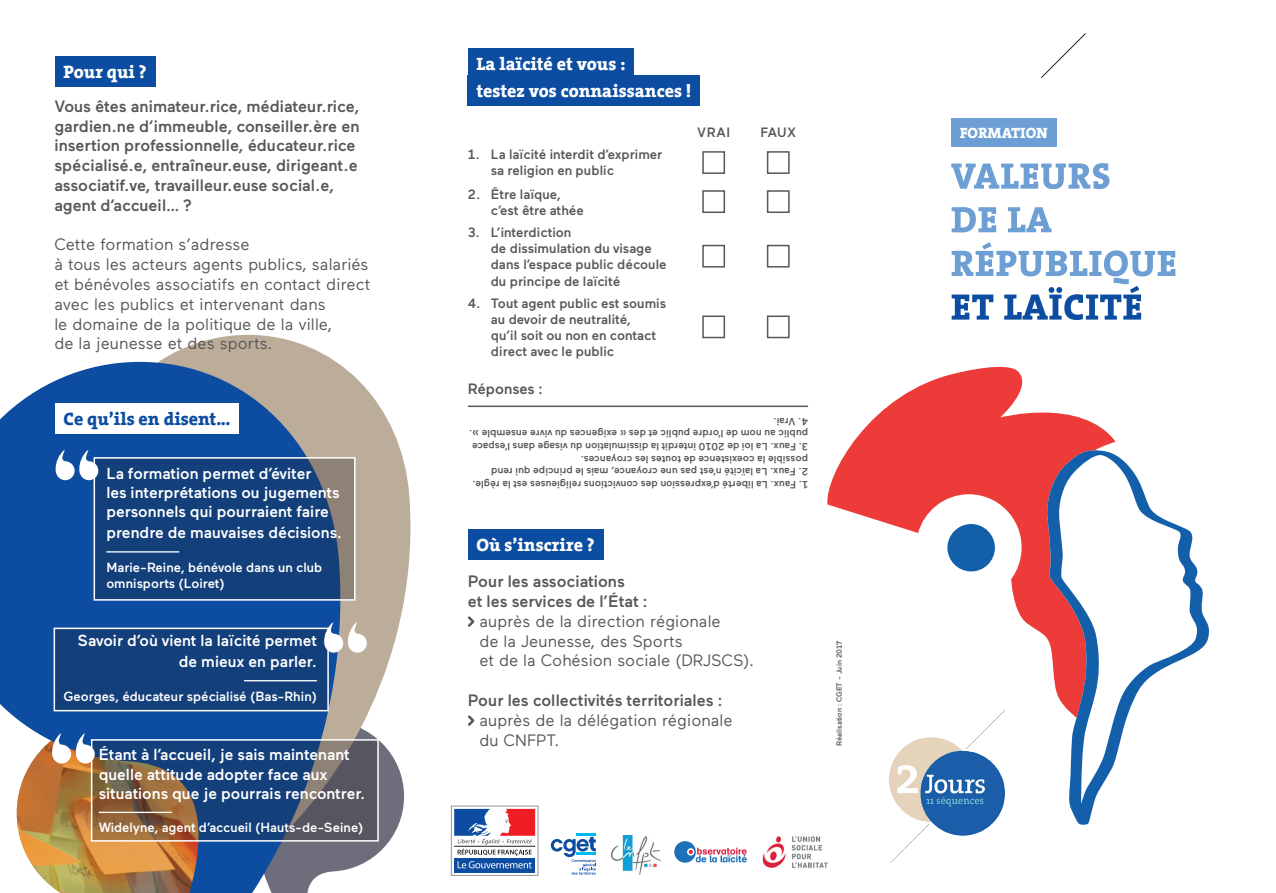
<style>
.page{position:relative;width:1276px;height:893px;background:#fff}
.page>*{position:absolute;margin:0;border:0;box-sizing:border-box;transform-origin:0 0}
.t1{font:800 18px/26.5px "The Serif";color:#fff}
.t2{font:800 18px "The Serif";color:#0d4da1}
.t3{font:16.5px/19.8px "Maax";color:#57585a}
.t4{font:500 16.5px/19.8px "Maax";color:#57585a}
.t5{font:500 15.9px/19.2px "Maax";color:#fff}
.t6{font:500 15px "Maax";color:#57585a}
.t7{font:800 15px "The Serif";color:#fff}
.t8{font:500 13.5px/16.2px "Maax";color:#57585a}
.t9{font:500 13.35px/15.9px "Maax";color:#fff}
.t10{font:500 10.5px/12.6px "Maax";color:#57585a}
.t11{font:500 7.5px "Maax";color:#57585a}
</style>
<div class="page">
<svg style="left:353px;top:851px;width:28px;height:17px"></svg>
<svg style="left:134px;top:335px;width:277px;height:516px;fill:#bcac9a"></svg>
<svg style="left:0;top:362px;width:353px;height:531px;background:#456fa7"></svg>
<svg style="left:827px;top:366px;width:288px;height:270px"></svg>
<svg style="left:1045px;top:446px;width:164px;height:379px"></svg>
<img style="left:611px;top:835px;width:49px;height:40px">
<svg style="left:468px;top:616px;width:6px;height:11px"></svg>
<svg style="left:468px;top:715px;width:6px;height:11px"></svg>
<div style="left:702px;top:151px;width:23px;height:23px;border:2px solid #57585a"></div>
<div style="left:767px;top:151px;width:22px;height:23px;border:2px solid #57585a"></div>
<div style="left:702px;top:190px;width:23px;height:23px;border:2px solid #57585a"></div>
<div style="left:767px;top:190px;width:22px;height:23px;border:2px solid #57585a"></div>
<div style="left:702px;top:245px;width:23px;height:23px;border:2px solid #57585a"></div>
<div style="left:767px;top:245px;width:22px;height:23px;border:2px solid #57585a"></div>
<div style="left:702px;top:315px;width:23px;height:23px;border:2px solid #57585a"></div>
<div style="left:767px;top:315px;width:22px;height:23px;border:2px solid #57585a"></div>
<hr style="left:468px;top:406px;width:340px;height:1px;background:#57585a">
<svg style="left:454px;top:808px;width:82px;height:65px"></svg>
<div style="left:451px;top:806px;width:87px;height:69px;border:1px solid #939598"></div>
<svg style="left:454px;top:868px;width:81px;height:4px"></svg>
<svg style="left:454px;top:809px;width:81px;height:59px"></svg>
<svg style="left:951px;top:163px;width:158px;height:26px"></svg>
<svg style="left:951px;top:207px;width:45px;height:25px"></svg>
<svg style="left:1008px;top:207px;width:43px;height:25px"></svg>
<svg style="left:951px;top:242px;width:224px;height:78px"></svg>
<div style="left:951px;top:118px;width:105px;height:28px;background:#6d9fd4"></div>
<img style="left:762px;top:836px;width:66px;height:32px">
<div style="left:674px;top:841px;width:22px;height:22px;background:#1d71b9;border-radius:50%"></div>
<div style="left:687px;top:849px;width:7px;height:6px;background:#8bb5da;border-radius:50%"></div>
<div style="left:687px;top:848px;width:7px;height:7px;border:1px solid #fff;border-radius:50%"></div>
<svg style="left:689px;top:848px;width:57px;height:14px"></svg>
<hr style="left:577px;top:833px;width:19px;height:3px;background:#00baf1">
<svg style="left:551px;top:837px;width:45px;height:38px"></svg>
<svg style="left:1041px;top:33px;width:45px;height:45px"></svg>
<img style="left:889px;top:710px;width:116px;height:153px">
<div style="left:55px;top:56px;width:100px;height:31px;background:#0d4da1"></div>
<div style="left:468px;top:48px;width:165px;height:31px;background:#0d4da1"></div>
<div style="left:468px;top:75px;width:232px;height:30px;background:#0d4da1"></div>
<div style="left:55px;top:403px;width:183px;height:30px;background:#fff"></div>
<div style="left:468px;top:529px;width:135px;height:30px;background:#0d4da1"></div>
<svg style="left:211px;top:742px;width:165px;height:97px;background:#364d70"></svg>
<div style="left:91px;top:739px;width:288px;height:103px;border:2px solid #fff"></div>
<img style="left:17px;top:719px;width:194px;height:174px">
<div style="left:54px;top:628px;width:274px;height:83px;background:#133f7a"></div>
<div style="left:54px;top:628px;width:275px;height:83px;border:2px solid #fff"></div>
<hr style="left:244px;top:680px;width:73px;height:1px;background:#fff">
<svg style="left:323px;top:622px;width:44px;height:31px"></svg>
<svg style="left:97px;top:460px;width:255px;height:138px;background:#1d4479"></svg>
<div style="left:94px;top:457px;width:261px;height:144px;border:2px solid #fff"></div>
<hr style="left:106px;top:551px;width:73px;height:1px;background:#fff">
<svg style="left:55px;top:450px;width:43px;height:30px"></svg>
<p class="t1" style="left:63px;top:59px;width:85px">Pour qui ?</p>
<p class="t1" style="left:476px;top:50px;width:217px">La laïcité et vous :<br>testez vos connaissances !</p>
<p class="t4" style="left:54px;top:96px;width:307px">Vous êtes animateur.rice, médiateur.rice, gardien.ne d’immeuble, conseiller.ère en insertion professionnelle, éducateur.rice spécialisé.e, entraîneur.euse, dirigeant.e associatif.ve, travailleur.euse social.e, agent d’accueil… ?</p>
<p class="t3" style="left:54px;top:235px;width:318px">Cette formation s’adresse<br>à tous les acteurs agents publics, salariés et bénévoles associatifs en contact direct avec les publics et intervenant dans<br>le domaine de la politique de la ville,<br>de la jeunesse et des sports.</p>
<p class="t2" style="left:64px;top:404px;width:168px">Ce qu’ils en disent...</p>
<p class="t5" style="left:106px;top:464px;width:235px">La formation permet d’éviter<br>les interprétations ou jugements personnels qui pourraient faire</p>
<p class="t5" style="left:106px;top:523px;width:237px">prendre de mauvaises décisions.</p>
<p class="t9" style="left:106px;top:559px;width:217px">Marie-Reine, bénévole dans un club omnisports (Loiret)</p>
<p class="t5" style="left:77px;top:630px;width:241px;line-height:20.7px;text-align:right">Savoir d’où vient la laïcité permet de mieux en parler.</p>
<p class="t9" style="left:63px;top:688px;width:255px">Georges, éducateur spécialisé (Bas-Rhin)</p>
<p class="t5" style="left:99px;top:745px;width:268px">Étant à l’accueil, je sais maintenant quelle attitude adopter face aux situations que je pourrais rencontrer.</p>
<p class="t9" style="left:99px;top:820px;width:266px">Widelyne, agent d’accueil (Hauts-de-Seine)</p>
<p class="t8" style="left:491px;top:146px;width:173px;text-indent:-23px">1. La laïcité interdit d’exprimer sa religion en public</p>
<p class="t8" style="left:491px;top:186px;width:94px;text-indent:-23px">2. Être laïque, c’est être athée</p>
<p class="t8" style="left:491px;top:224px;width:177px;text-indent:-23px">3. L’interdiction<br>de dissimulation du visage dans l’espace public découle du principe de laïcité</p>
<p class="t8" style="left:491px;top:295px;width:177px;text-indent:-23px">4. Tout agent public est soumis au devoir de neutralité,<br>qu’il soit ou non en contact direct avec le public</p>
<p class="t6" style="left:468px;top:381px;width:76px">Réponses :</p>
<p class="t8" style="left:697px;top:124px;width:35px">VRAI</p>
<p class="t8" style="left:760px;top:124px;width:37px">FAUX</p>
<p class="t10" style="left:808px;top:428px;width:36px;rotate:-180deg">4. Vrai.</p>
<p class="t10" style="left:808px;top:453px;width:341px;rotate:-180deg">3. Faux. La loi de 2010 interdit la dissimulation du visage dans l’espace public au nom de l’ordre public et des « exigences du vivre ensemble ».</p>
<p class="t10" style="left:808px;top:478px;width:318px;rotate:-180deg">2. Faux. La laïcité n’est pas une croyance, mais le principe qui rend possible la coexistence de toutes les croyances.</p>
<p class="t10" style="left:808px;top:491px;width:337px;rotate:-180deg">1. Faux. La liberté d’expression des convictions religieuses est la règle.</p>
<p class="t1" style="left:476px;top:531px;width:120px">Où s’inscrire ?</p>
<p class="t4" style="left:468px;top:572px;width:181px">Pour les associations<br>et les services de l’État :</p>
<p class="t3" style="left:479px;top:611px;width:276px">auprès de la direction régionale<br>de la Jeunesse, des Sports<br>et de la Cohésion sociale (DRJSCS).</p>
<p class="t4" style="left:468px;top:690px;width:256px">Pour les collectivités territoriales :</p>
<p class="t3" style="left:479px;top:710px;width:255px">auprès de la délégation régionale du CNFPT.</p>
<p class="t11" style="left:835px;top:745px;width:107px;rotate:-90deg">Réalisation : CGET - Juin 2017</p>
<p class="t7" style="left:959px;top:120px;width:90px">FORMATION</p>
</div>
